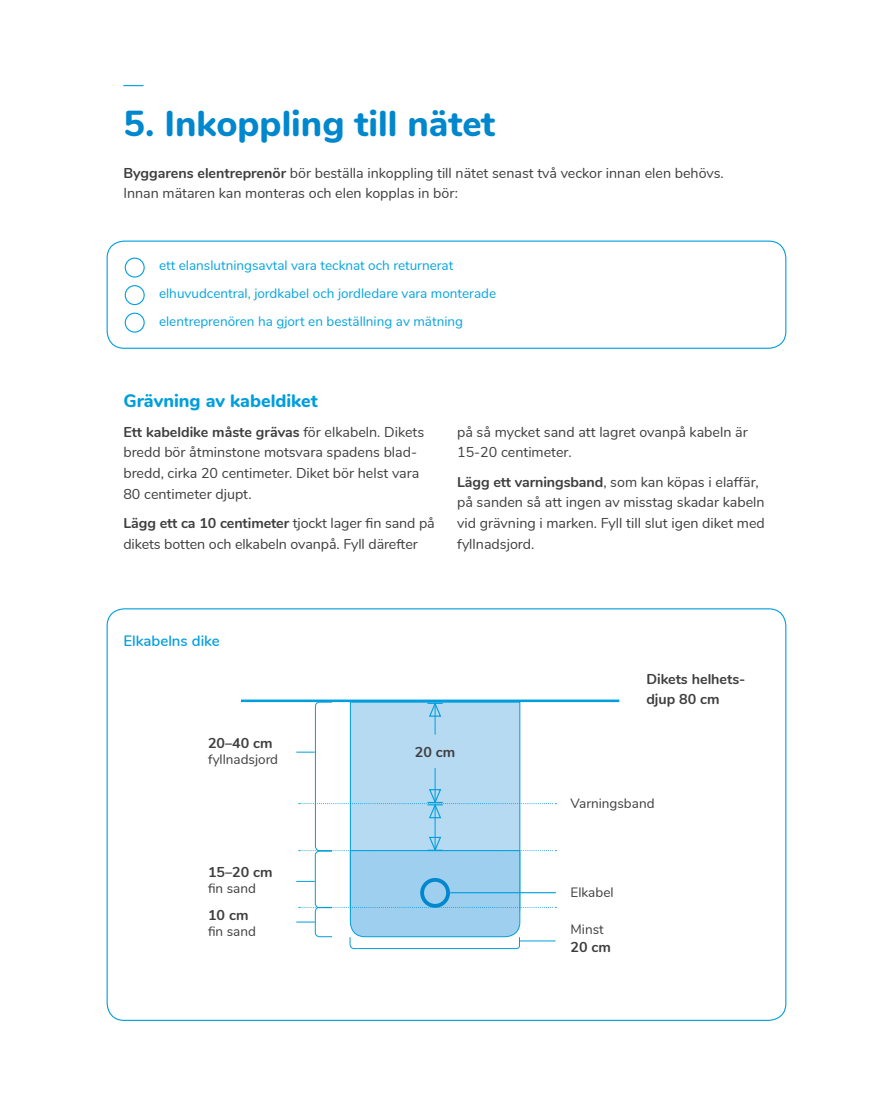
<style>
.page{position:relative;width:893px;height:1106px;background:#fff}
.page>*{position:absolute;margin:0;border:0;box-sizing:border-box;transform-origin:0 0}
.t1{font:800 36px "Nunito";color:#0087cd}
.t2{font:800 18px "Nunito";color:#009edd}
.t3{font:600 15px "Nunito";color:#009edd}
.t4{font:14.25px/20.7px "Nunito";color:#3e3e3f}
.t5{font:700 14.25px/20.7px "Nunito";color:#3e3e3f}
.t6{font:13.5px/28px "Nunito";color:#06a4df}
.t7{font:13.5px "Nunito";color:#3e3e3f}
.s1{font-weight:700}
</style>
<div class="page">
<svg style="left:123px;top:85px;width:21px;height:1px"></svg>
<div style="left:107px;top:240px;width:679px;height:109px;border:1px solid #009edd;border-radius:17px"></div>
<div style="left:125px;top:257px;width:20px;height:20px;border:1px solid #009edd;border-radius:50%"></div>
<div style="left:125px;top:285px;width:20px;height:20px;border:1px solid #009edd;border-radius:50%"></div>
<div style="left:125px;top:313px;width:20px;height:20px;border:1px solid #009edd;border-radius:50%"></div>
<hr style="left:241px;top:699px;width:378px;height:3px;background:#009edd">
<svg style="left:296px;top:702px;width:260px;height:247px"></svg>
<div style="left:420px;top:878px;width:30px;height:29px;border:4px solid #0087cd;border-radius:50%"></div>
<h1 class="t1" style="left:123px;top:97px;width:373px">5. Inkoppling till nätet</h1>
<p class="t4" style="left:123px;top:162px;width:602px"><span class="s1">Byggarens elentreprenör</span> bör beställa inkoppling till nätet senast två veckor innan elen behövs.<br>Innan mätaren kan monteras och elen kopplas in bör:</p>
<p class="t6" style="left:159px;top:251px;width:339px">ett elanslutningsavtal vara tecknat och returnerat elhuvudcentral, jordkabel och jordledare vara monterade elentreprenören ha gjort en beställning av mätning</p>
<p class="t2" style="left:123px;top:388px;width:196px">Grävning av kabeldiket</p>
<p class="t4" style="left:123px;top:420px;width:302px"><span class="s1">Ett kabeldike måste grävas</span> för elkabeln. Dikets bredd bör åtminstone motsvara spadens blad&shy;bredd, cirka 20 centimeter. Diket bör helst vara 80 centimeter djupt.</p>
<p class="t4" style="left:123px;top:512px;width:313px"><span class="s1">Lägg ett ca 10 centimeter</span> tjockt lager fin sand på dikets botten och elkabeln ovanpå. Fyll därefter</p>
<p class="t4" style="left:457px;top:420px;width:292px">på så mycket sand att lagret ovanpå kabeln är<br>15-20 centimeter.</p>
<p class="t4" style="left:457px;top:470px;width:309px"><span class="s1">Lägg ett varningsband</span>, som kan köpas i elaffär, på sanden så att ingen av misstag skadar kabeln vid grävning i marken. Fyll till slut igen diket med fyllnadsjord.</p>
<p class="t3" style="left:123px;top:630px;width:98px">Elkabelns dike</p>
<p class="t5" style="left:646px;top:667px;width:101px">Dikets helhets&shy;djup 80 cm</p>
<p class="t5" style="left:208px;top:731px;width:66px">20–40 cm</p>
<p class="t7" style="left:208px;top:749px;width:72px">fyllnadsjord</p>
<p class="t5" style="left:208px;top:861px;width:66px">15–20 cm</p>
<p class="t7" style="left:208px;top:878px;width:49px">fin sand</p>
<p class="t5" style="left:415px;top:741px;width:42px">20 cm</p>
<p class="t7" style="left:571px;top:793px;width:85px">Varningsband</p>
<p class="t7" style="left:571px;top:882px;width:44px">Elkabel</p>
<p class="t5" style="left:208px;top:904px;width:42px">10 cm</p>
<p class="t7" style="left:208px;top:921px;width:49px">fin sand</p>
<p class="t7" style="left:571px;top:919px;width:35px">Minst</p>
<p class="t5" style="left:571px;top:936px;width:42px">20 cm</p>
</div>
